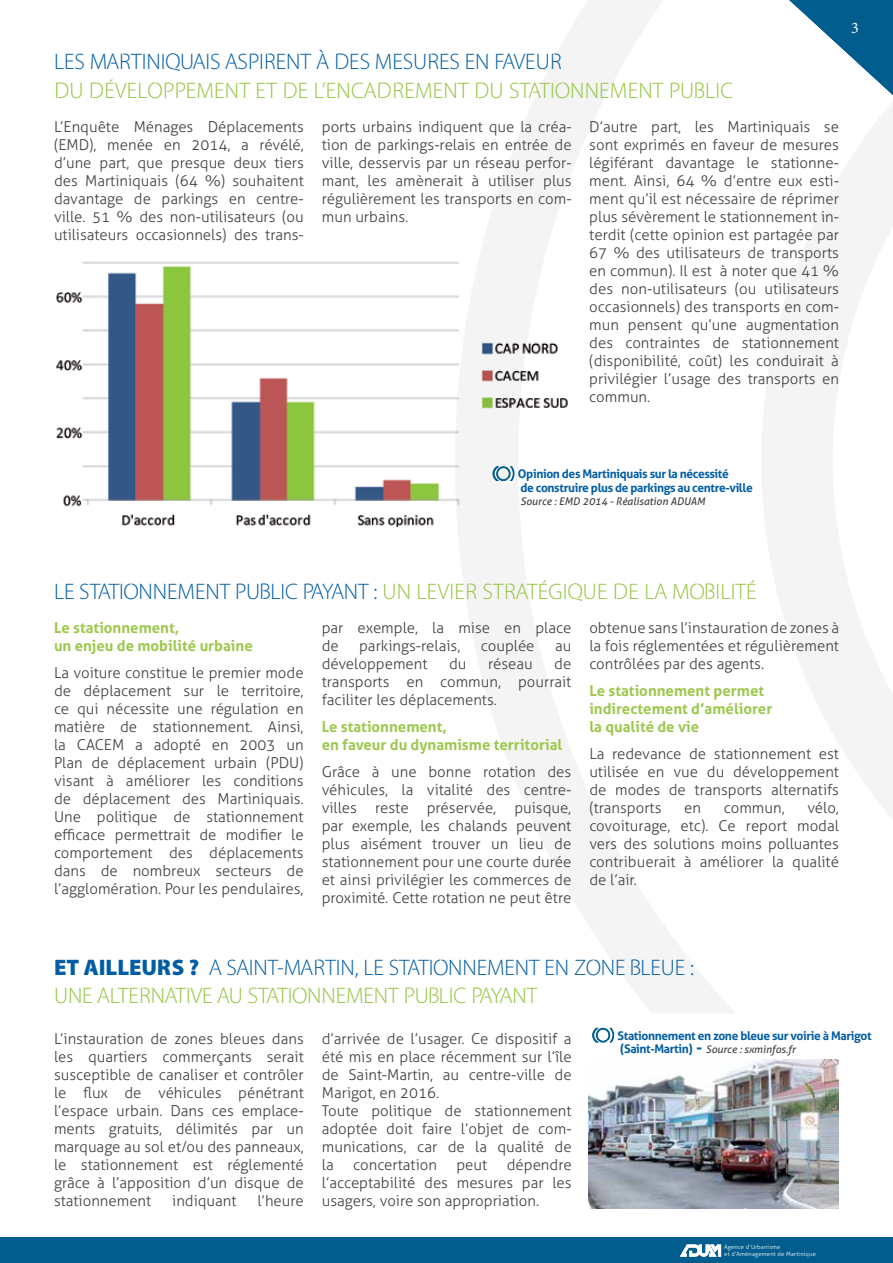
<style>
.page{position:relative;width:893px;height:1263px;background:#fff}
.page>*{position:absolute;margin:0;border:0;box-sizing:border-box;transform-origin:0 0}
.t1{font:300 22.5px/28.2px "Cleanvertising";letter-spacing:-.005em;color:#005da4}
.t2{font:300 22.5px "Cleanvertising";letter-spacing:.01em;color:#93c43e}
.t3{font:16.05px "Minion Pro";color:#fff}
.t4{font:300 15px/18px "Aller";color:#414042;text-align:justify}
.t5{font:700 15px/18px "Aller";color:#9dc84e}
.t6{font:700 12px/13.5px "Aller";letter-spacing:-.03em;color:#005da4}
.t7{font:italic 10.5px "Aller";color:#414042}
.t8{font:300 5.85px/6.9px "Aller";letter-spacing:.025em;color:#fff}
.s1{color:#005da4}
.s2{font-weight:900}
.s3{color:#93c43e}
.s4{font-weight:700;font-style:normal;font-size:12px;color:#005da4}
.s5{font-weight:700;font-style:normal;font-size:16.5px;color:#005da4}
</style>
<div class="page">
<svg style="left:762px;top:102px;width:131px;height:716px"></svg>
<svg style="left:458px;top:0;width:277px;height:1013px"></svg>
<svg style="left:789px;top:0;width:104px;height:95px"></svg>
<div style="left:0;top:1237px;width:893px;height:26px;background:#005d8d"></div>
<svg style="left:680px;top:1244px;width:41px;height:13px"></svg>
<img style="left:56px;top:254px;width:515px;height:274px">
<svg style="left:492px;top:466px;width:23px;height:17px"></svg>
<img style="left:589px;top:1059px;width:249px;height:150px">
<svg style="left:592px;top:1028px;width:22px;height:15px"></svg>
<h1 class="t1" style="left:54px;top:48px;width:509px">LES MARTINIQUAIS ASPIRENT À DES MESURES EN FAVEUR</h1>
<h1 class="t2" style="left:54px;top:77px;width:681px">DU DÉVELOPPEMENT ET DE L’ENCADREMENT DU STATIONNEMENT PUBLIC</h1>
<p class="t4" style="left:54px;top:117px;width:251px">L’Enquête Ménages Déplacements (EMD), menée en 2014, a révélé, d’une part, que presque deux tiers des Martiniquais (64 %) souhaitent davantage de parkings en centre&shy;ville. 51 % des non-utilisateurs (ou utilisateurs occasionnels) des trans-</p>
<p class="t4" style="left:322px;top:117px;width:251px">ports urbains indiquent que la créa&shy;tion de parkings-relais en entrée de ville, desservis par un réseau perfor&shy;mant, les amènerait à utiliser plus régulièrement les transports en com&shy;mun urbains.</p>
<p class="t4" style="left:589px;top:117px;width:251px">D’autre part, les Martiniquais se sont exprimés en faveur de mesures légiférant davantage le stationne&shy;ment. Ainsi, 64 % d’entre eux esti&shy;ment qu’il est nécessaire de réprimer plus sévèrement le stationnement in&shy;terdit (cette opinion est partagée par 67 % des utilisateurs de transports en commun). Il est à noter que 41 % des non-utilisateurs (ou utilisateurs occasionnels) des transports en com&shy;mun pensent qu’une augmentation des contraintes de stationnement (disponibilité, coût) les conduirait à privilégier l’usage des transports en commun.</p>
<p class="t3" style="left:851px;top:17px;width:9px">3</p>
<p class="t6" style="left:518px;top:467px;width:236px">Opinion des Martiniquais sur la nécessité<br>de construire plus de parkings au centre-ville</p>
<p class="t7" style="left:520px;top:495px;width:186px">Source : EMD 2014 - Réalisation ADUAM</p>
<h1 class="t2" style="left:54px;top:579px;width:704px"><span class="s1">LE STATIONNEMENT PUBLIC PAYANT :</span> UN LEVIER STRATÉGIQUE DE LA MOBILITÉ</h1>
<p class="t5" style="left:54px;top:619px;width:200px">Le stationnement,<br>un enjeu de mobilité urbaine</p>
<p class="t4" style="left:54px;top:664px;width:251px">La voiture constitue le premier mode de déplacement sur le territoire, ce qui nécessite une régulation en matière de stationnement. Ainsi, la CACEM a adopté en 2003 un Plan de déplacement urbain (PDU) visant à améliorer les conditions de déplacement des Martiniquais.<br>Une politique de stationnement efficace permettrait de modifier le comportement des déplacements dans de nombreux secteurs de l’agglomération. Pour les pendulaires,</p>
<p class="t4" style="left:322px;top:619px;width:251px">par exemple, la mise en place de</p>
<p class="t4" style="left:589px;top:619px;width:251px">obtenue sans l’instauration de zones à la fois réglementées et régulièrement contrôlées par des agents.</p>
<p class="t5" style="left:589px;top:682px;width:185px">Le stationnement permet indirectement d’améliorer la qualité de vie</p>
<p class="t4" style="left:589px;top:745px;width:251px">La redevance de stationnement est utilisée en vue du développement de modes de transports alternatifs (transports</p>
<p class="t4" style="left:359px;top:637px;width:103px">parkings-relais,</p>
<p class="t4" style="left:481px;top:637px;width:55px">couplée</p>
<p class="t4" style="left:555px;top:637px;width:18px">au</p>
<p class="t4" style="left:322px;top:655px;width:107px">développement</p>
<p class="t4" style="left:449px;top:655px;width:19px">du</p>
<p class="t4" style="left:488px;top:655px;width:46px">réseau</p>
<p class="t4" style="left:322px;top:655px;width:251px;text-indent:233px">de transports en commun, pourrait faciliter les déplacements.</p>
<p class="t5" style="left:322px;top:718px;width:242px">Le stationnement,<br>en faveur du dynamisme territorial</p>
<p class="t4" style="left:322px;top:763px;width:251px">Grâce à une bonne rotation des véhicules, la vitalité des centre&shy;villes reste préservée, puisque, par exemple, les chalands peuvent plus aisément trouver un lieu de stationnement pour une courte durée et ainsi privilégier les commerces de proximité. Cette rotation ne peut être</p>
<p class="t4" style="left:589px;top:799px;width:251px;text-indent:218px">vélo, covoiturage, etc). Ce report modal vers des solutions moins polluantes contribuerait à améliorer la qualité de l’air.</p>
<p class="t4" style="left:684px;top:799px;width:18px">en</p>
<p class="t4" style="left:724px;top:799px;width:62px">commun,</p>
<h1 class="t1" style="left:54px;top:953px;width:642px"><span class="s2">ET AILLEURS ?</span> A SAINT-MARTIN, LE STATIONNEMENT EN ZONE BLEUE :<br><span class="s3">UNE ALTERNATIVE AU STATIONNEMENT PUBLIC PAYANT</span></h1>
<p class="t4" style="left:54px;top:1029px;width:251px">L’instauration de zones bleues dans les quartiers commerçants serait susceptible de canaliser et contrôler le flux de véhicules pénétrant l’espace urbain. Dans ces emplace&shy;ments gratuits, délimités par un marquage au sol et/ou des panneaux, le stationnement est réglementé grâce à l’apposition d’un disque de stationnement</p>
<p class="t6" style="left:618px;top:1028px;width:256px">Stationnement en zone bleue sur voirie à Marigot</p>
<p class="t7" style="left:620px;top:1043px;width:177px"><span class="s4">(Saint-Martin)</span> <span class="s5">-</span> Source : sxminfos.fr</p>
<p class="t4" style="left:322px;top:1029px;width:251px;text-align:left">d’arrivée de l’usager. Ce dispositif a été mis en place récemment sur l’île de Saint-Martin, au centre-ville de<br>Marigot, en 2016.<br>Toute politique de stationnement adoptée doit faire l’objet de com&shy;munications, car de la qualité de la</p>
<p class="t4" style="left:322px;top:1155px;width:251px;text-indent:185px">dépendre l’acceptabilité des mesures par les usagers, voire son appropriation.</p>
<p class="t4" style="left:353px;top:1155px;width:85px">concertation</p>
<p class="t4" style="left:456px;top:1155px;width:32px">peut</p>
<p class="t4" style="left:172px;top:1191px;width:66px">indiquant</p>
<p class="t4" style="left:257px;top:1191px;width:48px">l’heure</p>
<p class="t8" style="left:724px;top:1243px;width:93px">Agence d’Urbanisme<br>et d’Aménagement de Martinique</p>
</div>
